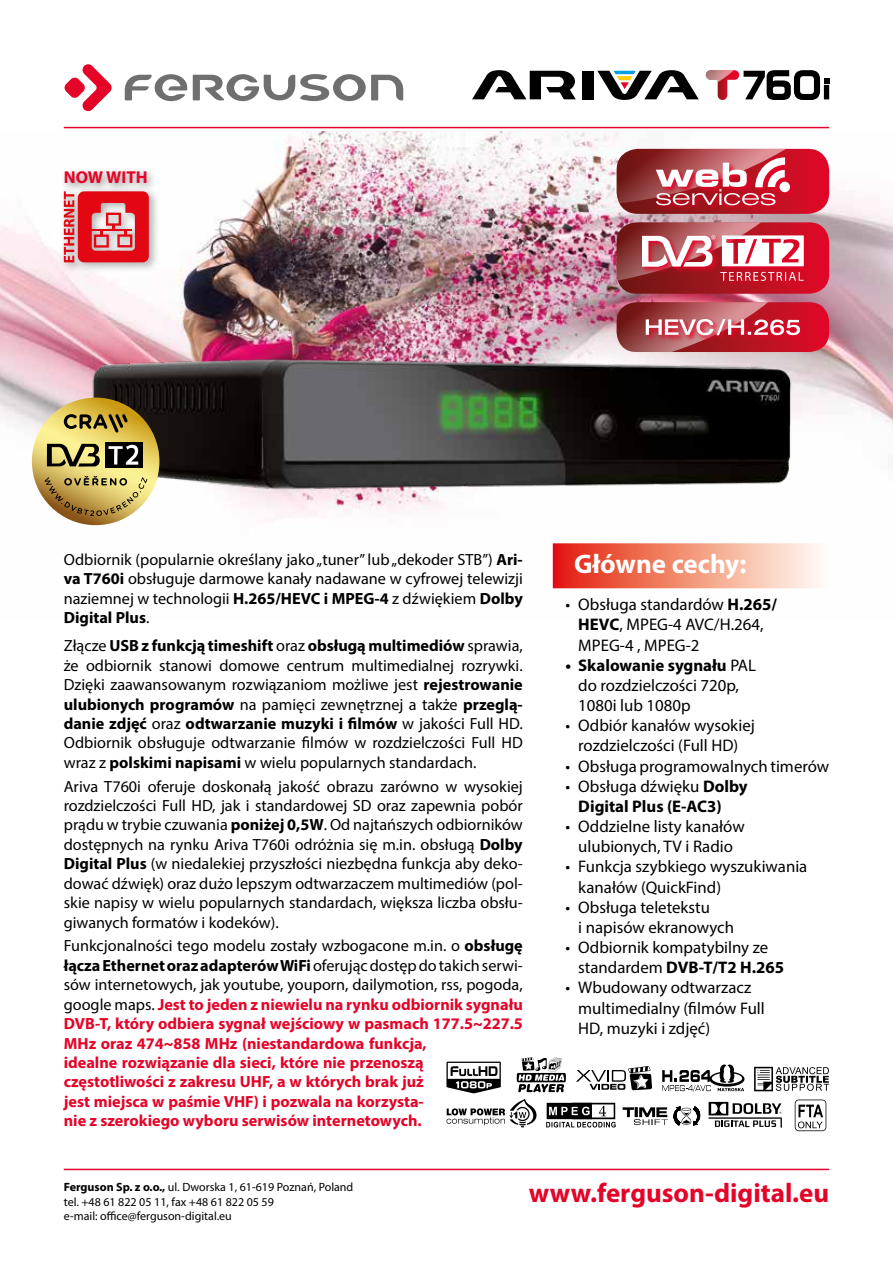
<style>
.page{position:relative;width:893px;height:1263px;background:#fff}
.page>*{position:absolute;margin:0;border:0;box-sizing:border-box;transform-origin:0 0}
.t1{font:700 27px "Myriad Pro";color:#e40428}
.t2{font:700 27px "Myriad Pro";color:#fff}
.t3{font:700 17.25px "Myriad Pro";color:#e40428}
.t4{font:16.8px/20.1px "Myriad Pro";color:#000}
.t5{font:700 16.8px/20.1px "Myriad Pro";color:#000}
.t6{font:16.2px/19.5px "Myriad Pro";color:#000;text-align:justify}
.t7{font:700 16.2px/19.5px "Myriad Pro";color:#e40428}
.t8{font:12px/14.4px "Myriad Pro";color:#000}
.s1{font-weight:700}
.s2{font-weight:400;color:#000}
.s3{color:#000}
.s4{font-weight:400}
</style>
<div class="page">
<hr style="left:64px;top:127px;width:765px;height:1px;background:#e40428">
<svg style="left:64px;top:64px;width:48px;height:48px"></svg>
<svg style="left:125px;top:74px;width:62px;height:27px"></svg>
<svg style="left:193px;top:74px;width:210px;height:27px"></svg>
<hr style="left:64px;top:1169px;width:765px;height:1px;background:#e40428">
<div style="left:582px;top:71px;width:12px;height:28px;background:#000"></div>
<svg style="left:472px;top:70px;width:104px;height:29px"></svg>
<svg style="left:597px;top:70px;width:102px;height:30px"></svg>
<svg style="left:706px;top:70px;width:123px;height:30px"></svg>
<img style="left:0;top:132px;width:893px;height:293px">
<img style="left:21px;top:285px;width:808px;height:304px">
<svg style="left:446px;top:1062px;width:55px;height:31px"></svg>
<svg style="left:517px;top:1057px;width:49px;height:35px"></svg>
<svg style="left:576px;top:1066px;width:76px;height:24px"></svg>
<svg style="left:662px;top:1064px;width:83px;height:28px"></svg>
<svg style="left:754px;top:1067px;width:75px;height:24px"></svg>
<svg style="left:446px;top:1099px;width:91px;height:28px"></svg>
<svg style="left:546px;top:1103px;width:70px;height:24px"></svg>
<svg style="left:623px;top:1106px;width:77px;height:20px"></svg>
<svg style="left:708px;top:1102px;width:74px;height:26px"></svg>
<svg style="left:795px;top:1099px;width:31px;height:32px"></svg>
<svg style="left:617px;top:149px;width:212px;height:65px"></svg>
<svg style="left:617px;top:222px;width:212px;height:72px"></svg>
<svg style="left:617px;top:302px;width:212px;height:50px"></svg>
<div style="left:553px;top:543px;width:276px;height:45px;background:linear-gradient(to right,#e41f06,#fffff6)"></div>
<div style="left:59px;top:186px;width:101px;height:88px;background:#000;opacity:.3"></div>
<svg style="left:64px;top:194px;width:85px;height:68px"></svg>
<div style="left:60px;top:166px;width:97px;height:28px;background:#000;opacity:.3"></div>
<svg style="left:32px;top:398px;width:127px;height:127px"></svg>
<svg style="left:45px;top:476px;width:102px;height:40px"></svg>
<div style="left:105px;top:442px;width:38px;height:26px;background:#000"></div>
<svg style="left:47px;top:444px;width:53px;height:23px"></svg>
<svg style="left:109px;top:445px;width:29px;height:20px"></svg>
<svg style="left:64px;top:414px;width:64px;height:19px"></svg>
<p class="t3" style="left:64px;top:166px;width:85px">NOW WITH</p>
<p class="t6" style="left:64px;top:549px;width:461px">Odbiornik (popularnie określany jako „tuner” lub „dekoder STB”) <span class="s1">Ari&shy;va T760i</span> obsługuje darmowe kanały nadawane w cyfrowej telewizji naziemnej w technologii <span class="s1">H.265/HEVC i MPEG-4</span> z dźwiękiem <span class="s1">Dolby Digital Plus</span>.</p>
<p class="t6" style="left:64px;top:636px;width:461px">Złącze <span class="s1">USB z funkcją timeshift</span> oraz <span class="s1">obsługą multimediów</span> sprawia, że odbiornik stanowi domowe centrum multimedialnej rozrywki.<br>Dzięki zaawansowanym rozwiązaniom możliwe jest <span class="s1">rejestrowanie ulubionych programów</span> na pamięci zewnętrznej a także <span class="s1">przeglą&shy;danie zdjęć</span> oraz <span class="s1">odtwarzanie muzyki i filmów</span> w jakości Full HD.<br>Odbiornik obsługuje odtwarzanie filmów w rozdzielczości Full HD wraz z <span class="s1">polskimi napisami</span> w wielu popularnych standardach.</p>
<p class="t6" style="left:64px;top:776px;width:461px">Ariva T760i oferuje doskonałą jakość obrazu zarówno w wysokiej rozdzielczości Full HD, jak i standardowej SD oraz zapewnia pobór prądu w trybie czuwania <span class="s1">poniżej 0,5W</span>. Od najtańszych odbiorników dostępnych na rynku Ariva T760i odróżnia się m.in. obsługą <span class="s1">Dolby Digital Plus</span> (w niedalekiej przyszłości niezbędna funkcja aby deko&shy;dować dźwięk) oraz dużo lepszym odtwarzaczem multimediów (pol&shy;skie napisy w wielu popularnych standardach, większa liczba obsłu&shy;giwanych formatów i kodeków).</p>
<p class="t7" style="left:64px;top:936px;width:461px"><span class="s2">Funkcjonalności tego modelu zostały wzbogacone m.in. o</span> <span class="s3">obsługę łącza Ethernet oraz adapterów WiFi</span> <span class="s2">oferując dostęp do takich serwi&shy;sów internetowych, jak youtube, youporn, dailymotion, rss, pogoda, google maps.</span> Jest to jeden z niewielu na rynku odbiornik sygnału DVB-T, który odbiera sygnał wejściowy w pasmach 177.5~227.5<br>MHz oraz 474~858 MHz (niestandardowa funkcja,<br>idealne rozwiązanie dla sieci, które nie przenoszą częstotliwości z zakresu UHF, a w których brak już<br>jest miejsca w paśmie VHF) i pozwala na korzysta-<br>nie z szerokiego wyboru serwisów internetowych.</p>
<h1 class="t2" style="left:574px;top:546px;width:174px">Główne cechy:</h1>
<p class="t4" style="left:578px;top:594px;width:200px;text-indent:-13px">• Obsługa standardów <span class="s1">H.265/<br>HEVC</span>, MPEG-4 AVC/H.264,<br>MPEG-4 , MPEG-2</p>
<p class="t4" style="left:578px;top:655px;width:179px;text-indent:-13px"><span class="s1">• Skalowanie sygnału</span> PAL do rozdzielczości 720p,<br>1080i lub 1080p</p>
<p class="t4" style="left:566px;top:715px;width:191px;text-align:center">• Odbiór kanałów wysokiej rozdzielczości (Full HD)</p>
<p class="t4" style="left:566px;top:756px;width:265px">• Obsługa programowalnych timerów</p>
<p class="t5" style="left:578px;top:775px;width:171px;text-indent:-13px"><span class="s4">• Obsługa dźwięku</span> Dolby<br>Digital Plus (E-AC3)</p>
<p class="t4" style="left:566px;top:816px;width:181px;text-align:center">• Oddzielne listy kanałów ulubionych, TV i Radio</p>
<p class="t4" style="left:578px;top:856px;width:231px;text-indent:-13px">• Funkcja szybkiego wyszukiwania kanałów (QuickFind)</p>
<p class="t4" style="left:578px;top:897px;width:157px;text-indent:-13px">• Obsługa teletekstu<br>i napisów ekranowych</p>
<p class="t4" style="left:578px;top:937px;width:207px;text-indent:-13px">• Odbiornik kompatybilny ze standardem <span class="s1">DVB-T/T2 H.265</span></p>
<p class="t4" style="left:578px;top:977px;width:188px;text-indent:-13px">• Wbudowany odtwarzacz multimedialny (filmów Full<br>HD, muzyki i zdjęć)</p>
<p class="t8" style="left:64px;top:1180px;width:291px"><span class="s1">Ferguson Sp. z o.o.,</span> ul. Dworska 1, 61-619 Poznań, Poland tel. +48 61 822 05 11, fax +48 61 822 05 59<br>e-mail: office@ferguson-digital.eu</p>
<h1 class="t1" style="left:529px;top:1176px;width:302px">www.ferguson-digital.eu</h1>
</div>
